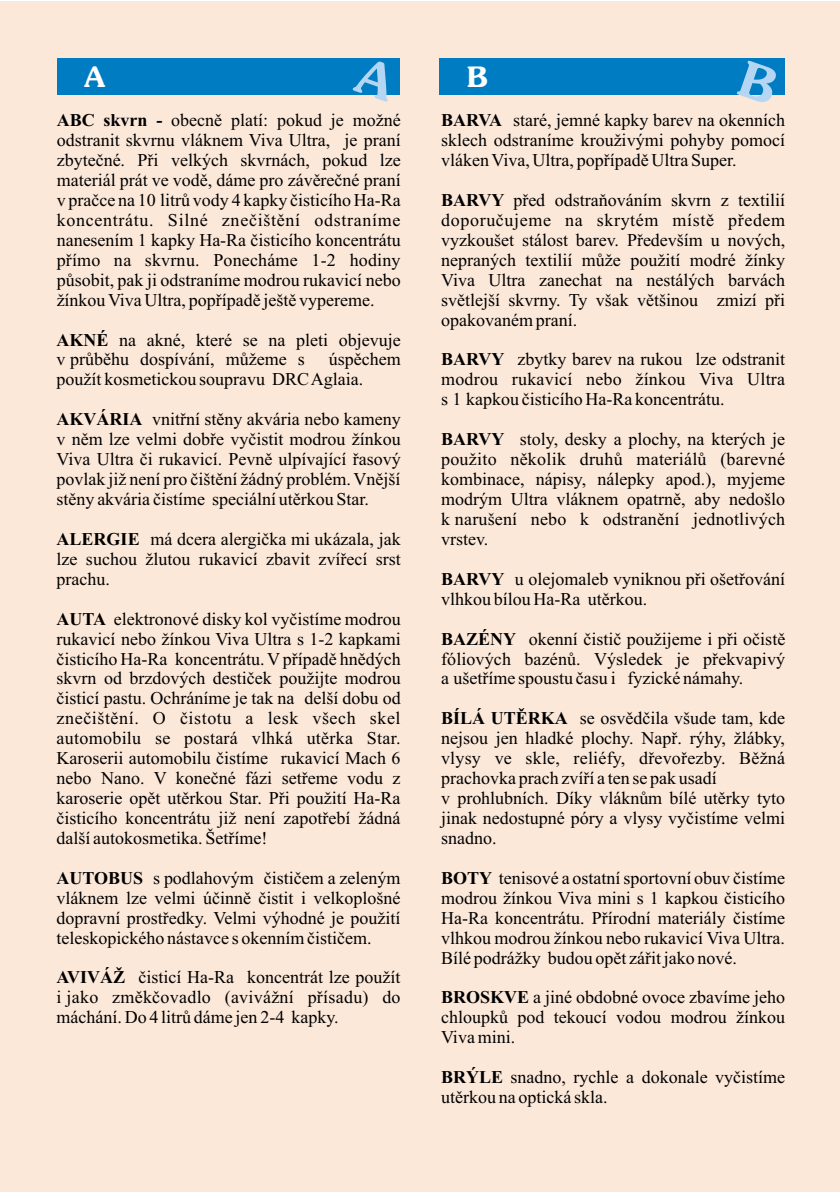
<style>
.page{position:relative;width:840px;height:1192px;background:#fff}
.page>*{position:absolute;margin:0;border:0;box-sizing:border-box;transform-origin:0 0}
.t1{font:700 28px "Southern";color:#fff}
.t2{font:18px/20px "Times New Roman CE";color:#000}
.t3{font:18px "Times New Roman CE";letter-spacing:.04em;color:#000}
.t4{font:18px "Times New Roman CE";letter-spacing:.02em;color:#000}
.s1{font-weight:700}
</style>
<div class="page">
<div style="left:0;top:1px;width:839px;height:1191px;background:#fce8d9"></div>
<div style="left:57px;top:58px;width:343px;height:37px;background:#007dc2"></div>
<div style="left:439px;top:58px;width:346px;height:37px;background:#007dc2"></div>
<h1 class="t1" style="left:84px;top:65px;width:22px">A</h1>
<h1 class="t1" style="left:467px;top:65px;width:22px">B</h1>
<p class="t2" style="left:57px;top:112px;width:346px"><span class="s1">ABC skvrn -</span> obecnì platí: pokud je možné</p>
<p class="t2" style="left:441px;top:112px;width:346px"><span class="s1">BARVA</span> staré, jemné kapky barev na okenních</p>
<p class="t2" style="left:57px;top:132px;width:346px">odstranit skvrnu vláknem Viva Ultra, je praní</p>
<p class="t2" style="left:441px;top:132px;width:346px">sklech odstraníme krouživými pohyby pomocí</p>
<p class="t2" style="left:57px;top:152px;width:346px">zbyteèné. Pøi velkých skvrnách, pokud lze</p>
<p class="t2" style="left:441px;top:152px;width:297px">vláken Viva, Ultra, popøípadì Ultra Super.</p>
<p class="t2" style="left:57px;top:172px;width:346px">materiál prát ve vodì, dáme pro závìreèné praní v praèce na 10 litrù vody 4 kapky èisticího Ha-Ra</p>
<p class="t2" style="left:441px;top:192px;width:346px"><span class="s1">BARVY</span> pøed odstraòováním skvrn z textilií</p>
<p class="t3" style="left:57px;top:213px;width:345px">koncentrátu. Silné zneèištìní odstraníme</p>
<p class="t3" style="left:441px;top:213px;width:346px">doporuèujeme na skrytém místì pøedem</p>
<p class="t2" style="left:57px;top:232px;width:346px">nanesením 1 kapky Ha-Ra èisticího koncentrátu</p>
<p class="t2" style="left:441px;top:232px;width:346px">vyzkoušet stálost barev. Pøedevším u nových,</p>
<p class="t4" style="left:57px;top:253px;width:345px">pøímo na skvrnu. Ponecháme 1-2 hodiny</p>
<p class="t2" style="left:441px;top:252px;width:346px">nepraných textilií mùže použití modré žínky</p>
<p class="t2" style="left:57px;top:271px;width:346px">pùsobit, pak ji odstraníme modrou rukavicí nebo</p>
<p class="t2" style="left:441px;top:271px;width:345px">Viva Ultra zanechat na nestálých barvách</p>
<p class="t2" style="left:57px;top:291px;width:319px">žínkou Viva Ultra, popøípadì ještì vypereme.</p>
<p class="t2" style="left:441px;top:291px;width:346px">svìtlejší skvrny. Ty však vìtšinou zmizí pøi opakovaném praní.</p>
<p class="t2" style="left:57px;top:331px;width:346px"><span class="s1">AKNÉ</span> na akné, které se na pleti objevuje v prùbìhu dospívání, mùžeme s</p>
<p class="t2" style="left:329px;top:351px;width:73px">úspìchem</p>
<p class="t2" style="left:441px;top:351px;width:346px"><span class="s1">BARVY</span> zbytky barev na rukou lze odstranit</p>
<p class="t2" style="left:57px;top:371px;width:308px">použít kosmetickou soupravu DRC Aglaia.</p>
<p class="t2" style="left:441px;top:371px;width:346px">modrou rukavicí nebo žínkou Viva Ultra s 1 kapkou èisticího Ha-Ra koncentrátu.</p>
<p class="t2" style="left:57px;top:411px;width:346px"><span class="s1">AKVÁRIA</span> vnitøní stìny akvária nebo kameny v nìm lze velmi dobøe vyèistit modrou žínkou</p>
<p class="t2" style="left:441px;top:431px;width:346px"><span class="s1">BARVY</span> stoly, desky a plochy, na kterých je</p>
<p class="t2" style="left:57px;top:451px;width:346px">Viva Ultra èi rukavicí. Pevnì ulpívající øasový</p>
<p class="t2" style="left:441px;top:451px;width:346px">použito nìkolik druhù materiálù (barevné</p>
<p class="t2" style="left:57px;top:471px;width:346px">povlak již není pro èištìní žádný problém. Vnìjší</p>
<p class="t2" style="left:441px;top:471px;width:346px">kombinace, nápisy, nálepky apod.), myjeme</p>
<p class="t2" style="left:57px;top:491px;width:314px">stìny akvária èistíme speciální utìrkou Star.</p>
<p class="t2" style="left:441px;top:491px;width:346px">modrým Ultra vláknem opatrnì, aby nedošlo k narušení nebo k odstranìní jednotlivých</p>
<p class="t2" style="left:57px;top:531px;width:346px"><span class="s1">ALERGIE</span> má dcera alergièka mi ukázala, jak</p>
<p class="t2" style="left:441px;top:531px;width:49px">vrstev.</p>
<p class="t2" style="left:57px;top:551px;width:346px">lze suchou žlutou rukavicí zbavit zvíøecí srst prachu.</p>
<p class="t2" style="left:441px;top:570px;width:346px"><span class="s1">BARVY</span> u olejomaleb vyniknou pøi ošetøování vlhkou bílou Ha-Ra utìrkou.</p>
<p class="t2" style="left:57px;top:610px;width:346px"><span class="s1">AUTA</span> elektronové disky kol vyèistíme modrou rukavicí nebo žínkou Viva Ultra s 1-2 kapkami</p>
<p class="t2" style="left:441px;top:630px;width:346px"><span class="s1">BAZÉNY</span> okenní èistiè použijeme i pøi oèistì</p>
<p class="t2" style="left:57px;top:650px;width:346px">èisticího Ha-Ra koncentrátu. V pøípadì hnìdých</p>
<p class="t2" style="left:441px;top:650px;width:345px">fóliových bazénù. Výsledek je pøekvapivý</p>
<p class="t2" style="left:57px;top:670px;width:346px">skvrn od brzdových destièek použijte modrou</p>
<p class="t2" style="left:441px;top:670px;width:304px">a ušetøíme spoustu èasu i fyzické námahy.</p>
<p class="t2" style="left:57px;top:690px;width:346px">èisticí pastu. Ochráníme je tak na delší dobu od zneèištìní. O èistotu a lesk všech skel</p>
<p class="t2" style="left:441px;top:710px;width:345px"><span class="s1">BÍLÁ UTÌRKA</span> se osvìdèila všude tam, kde</p>
<p class="t2" style="left:57px;top:730px;width:346px">automobilu se postará vlhká utìrka Star.</p>
<p class="t2" style="left:441px;top:730px;width:346px">nejsou jen hladké plochy. Napø. rýhy, žlábky,</p>
<p class="t2" style="left:57px;top:750px;width:345px">Karoserii automobilu èistíme rukavicí Mach 6</p>
<p class="t2" style="left:441px;top:750px;width:346px">vlysy ve skle, reliéfy, døevoøezby. Bìžná</p>
<p class="t2" style="left:57px;top:770px;width:346px">nebo Nano. V koneèné fázi setøeme vodu z</p>
<p class="t2" style="left:441px;top:770px;width:277px">prachovka prach zvíøí a ten se pak usadí</p>
<p class="t2" style="left:57px;top:790px;width:345px">karoserie opìt utìrkou Star. Pøi použití Ha-Ra</p>
<p class="t2" style="left:441px;top:790px;width:346px">v prohlubních. Díky vláknùm bílé utìrky tyto</p>
<p class="t2" style="left:57px;top:810px;width:346px">èisticího koncentrátu již není zapotøebí žádná</p>
<p class="t2" style="left:441px;top:810px;width:345px">jinak nedostupné póry a vlysy vyèistíme velmi</p>
<p class="t2" style="left:57px;top:830px;width:212px">další autokosmetika. Šetøíme!</p>
<p class="t2" style="left:441px;top:830px;width:57px">snadno.</p>
<p class="t2" style="left:57px;top:869px;width:346px"><span class="s1">AUTOBUS</span> s podlahovým èistièem a zeleným</p>
<p class="t2" style="left:441px;top:869px;width:345px"><span class="s1">BOTY</span> tenisové a ostatní sportovní obuv èistíme</p>
<p class="t2" style="left:57px;top:889px;width:345px">vláknem lze velmi úèinnì èistit i velkoplošné</p>
<p class="t2" style="left:441px;top:889px;width:346px">modrou žínkou Viva mini s 1 kapkou èisticího</p>
<p class="t2" style="left:57px;top:909px;width:345px">dopravní prostøedky. Velmi výhodné je použití</p>
<p class="t2" style="left:441px;top:909px;width:346px">Ha-Ra koncentrátu. Pøírodní materiály èistíme</p>
<p class="t2" style="left:57px;top:929px;width:317px">teleskopického nástavce s okenním èistièem.</p>
<p class="t2" style="left:441px;top:929px;width:345px">vlhkou modrou žínkou nebo rukavicí Viva Ultra.<br>Bílé podrážky budou opìt záøit jako nové.</p>
<p class="t2" style="left:57px;top:969px;width:346px"><span class="s1">AVIVÁŽ</span> èisticí Ha-Ra koncentrát lze použít i jako zmìkèovadlo (avivážní pøísadu) do</p>
<p class="t2" style="left:441px;top:989px;width:346px"><span class="s1">BROSKVE</span> a jiné obdobné ovoce zbavíme jeho</p>
<p class="t2" style="left:57px;top:1009px;width:284px">máchání. Do 4 litrù dáme jen 2-4 kapky.</p>
<p class="t2" style="left:441px;top:1009px;width:346px">chloupkù pod tekoucí vodou modrou žínkou<br>Viva mini.</p>
<p class="t2" style="left:441px;top:1069px;width:346px"><span class="s1">BRÝLE</span> snadno, rychle a dokonale vyèistíme utìrkou na optická skla.</p>
</div>
